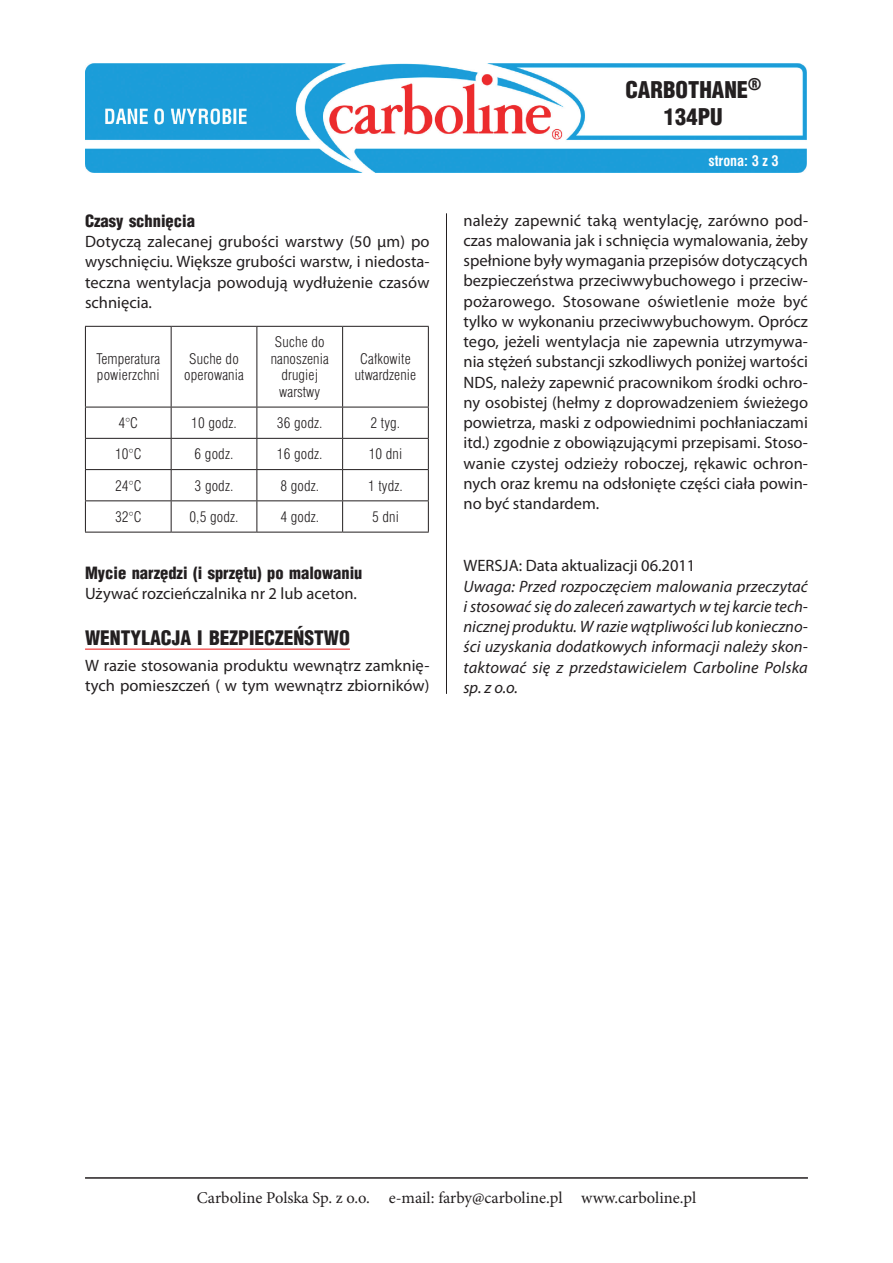
<style>
.page{position:relative;width:893px;height:1263px;background:#fff}
.page>*{position:absolute;margin:0;border:0;box-sizing:border-box;transform-origin:0 0}
.t1{font:900 22.5px/27px "Switzerland Cond";color:#231f20;text-align:center}
.t2{font:900 19.5px "Switzerland Cond";color:#231f20}
.t3{font:16.5px/20.2px "Myriad Pro";color:#231f20;text-align:justify}
.t4{font:italic 16.5px/20.2px "Myriad Pro";letter-spacing:.01em;color:#231f20;text-align:justify}
.t5{font:16.5px "Minion Pro";color:#231f20}
.t6{font:900 16.5px "Switzerland Cond";color:#231f20}
.t7{font:13.5px/16.5px "Swis 721 Lt Cn PL";letter-spacing:.01em;color:#231f20;text-align:center}
.t8{font:700 13.5px "Swis 721 Cn PL";color:#fff}
</style>
<div class="page">
<hr style="left:85px;top:1177px;width:723px;height:2px;background:#231f20">
<img style="left:85px;top:64px;width:721px;height:108px">
<hr style="left:446px;top:213px;width:1px;height:481px;background:#231f20">
<hr style="left:85px;top:648px;width:265px;height:2px;background:#ee2d2d">
<hr style="left:85px;top:326px;width:86px;height:1px;background:#231f20">
<hr style="left:85px;top:327px;width:1px;height:80px;background:#231f20">
<hr style="left:171px;top:326px;width:86px;height:1px;background:#231f20">
<hr style="left:171px;top:327px;width:1px;height:80px;background:#231f20">
<hr style="left:257px;top:326px;width:86px;height:1px;background:#231f20">
<hr style="left:256px;top:327px;width:1px;height:80px;background:#231f20">
<hr style="left:343px;top:326px;width:86px;height:1px;background:#231f20">
<hr style="left:342px;top:327px;width:1px;height:80px;background:#231f20">
<hr style="left:428px;top:327px;width:1px;height:80px;background:#231f20">
<hr style="left:85px;top:407px;width:86px;height:1px;background:#231f20">
<hr style="left:85px;top:407px;width:1px;height:31px;background:#231f20">
<hr style="left:171px;top:407px;width:86px;height:1px;background:#231f20">
<hr style="left:171px;top:407px;width:1px;height:31px;background:#231f20">
<hr style="left:257px;top:407px;width:86px;height:1px;background:#231f20">
<hr style="left:256px;top:407px;width:1px;height:31px;background:#231f20">
<hr style="left:343px;top:407px;width:86px;height:1px;background:#231f20">
<hr style="left:342px;top:407px;width:1px;height:31px;background:#231f20">
<hr style="left:428px;top:407px;width:1px;height:31px;background:#231f20">
<hr style="left:85px;top:438px;width:86px;height:1px;background:#231f20">
<hr style="left:85px;top:439px;width:1px;height:30px;background:#231f20">
<hr style="left:171px;top:438px;width:86px;height:1px;background:#231f20">
<hr style="left:171px;top:439px;width:1px;height:30px;background:#231f20">
<hr style="left:257px;top:438px;width:86px;height:1px;background:#231f20">
<hr style="left:256px;top:439px;width:1px;height:30px;background:#231f20">
<hr style="left:343px;top:438px;width:86px;height:1px;background:#231f20">
<hr style="left:342px;top:439px;width:1px;height:30px;background:#231f20">
<hr style="left:428px;top:439px;width:1px;height:30px;background:#231f20">
<hr style="left:85px;top:469px;width:86px;height:1px;background:#231f20">
<hr style="left:85px;top:470px;width:1px;height:30px;background:#231f20">
<hr style="left:171px;top:469px;width:86px;height:1px;background:#231f20">
<hr style="left:171px;top:470px;width:1px;height:30px;background:#231f20">
<hr style="left:257px;top:469px;width:86px;height:1px;background:#231f20">
<hr style="left:256px;top:470px;width:1px;height:30px;background:#231f20">
<hr style="left:343px;top:469px;width:86px;height:1px;background:#231f20">
<hr style="left:342px;top:470px;width:1px;height:30px;background:#231f20">
<hr style="left:428px;top:470px;width:1px;height:30px;background:#231f20">
<hr style="left:85px;top:500px;width:86px;height:1px;background:#231f20">
<hr style="left:85px;top:501px;width:1px;height:31px;background:#231f20">
<hr style="left:171px;top:500px;width:86px;height:1px;background:#231f20">
<hr style="left:171px;top:501px;width:1px;height:31px;background:#231f20">
<hr style="left:257px;top:500px;width:86px;height:1px;background:#231f20">
<hr style="left:256px;top:501px;width:1px;height:31px;background:#231f20">
<hr style="left:343px;top:500px;width:86px;height:1px;background:#231f20">
<hr style="left:342px;top:501px;width:1px;height:31px;background:#231f20">
<hr style="left:428px;top:501px;width:1px;height:31px;background:#231f20">
<hr style="left:85px;top:532px;width:86px;height:1px;background:#231f20">
<hr style="left:171px;top:532px;width:86px;height:1px;background:#231f20">
<hr style="left:257px;top:532px;width:86px;height:1px;background:#231f20">
<hr style="left:343px;top:532px;width:86px;height:1px;background:#231f20">
<h1 class="t1" style="left:625px;top:75px;width:137px">CARBOTHANE<sup>®<br></sup>134PU</h1>
<p class="t6" style="left:85px;top:210px;width:111px">Czasy schnięcia</p>
<p class="t3" style="left:85px;top:232px;width:346px">Dotyczą zalecanej grubości warstwy (50 μm) po wyschnięciu. Większe grubości warstw, i niedosta&shy;teczna wentylacja powodują wydłużenie czasów schnięcia.</p>
<p class="t7" style="left:96px;top:350px;width:65px;text-align:left">Temperatura powierzchni</p>
<p class="t7" style="left:184px;top:350px;width:61px">Suche do operowania</p>
<p class="t7" style="left:271px;top:334px;width:60px">Suche do nanoszenia drugiej warstwy</p>
<p class="t7" style="left:355px;top:350px;width:63px">Całkowite utwardzenie</p>
<p class="t7" style="left:118px;top:415px;width:21px">4°C</p>
<p class="t7" style="left:191px;top:415px;width:47px">10 godz.</p>
<p class="t7" style="left:277px;top:415px;width:47px">36 godz.</p>
<p class="t7" style="left:371px;top:415px;width:31px">2 tyg.</p>
<p class="t7" style="left:115px;top:446px;width:28px">10°C</p>
<p class="t7" style="left:195px;top:446px;width:40px">6 godz.</p>
<p class="t7" style="left:277px;top:446px;width:47px">16 godz.</p>
<p class="t7" style="left:369px;top:446px;width:35px">10 dni</p>
<p class="t7" style="left:115px;top:477px;width:28px">24°C</p>
<p class="t7" style="left:195px;top:477px;width:40px">3 godz.</p>
<p class="t7" style="left:280px;top:477px;width:40px">8 godz.</p>
<p class="t7" style="left:368px;top:477px;width:36px">1 tydz.</p>
<p class="t7" style="left:115px;top:508px;width:28px">32°C</p>
<p class="t7" style="left:189px;top:508px;width:51px">0,5 godz.</p>
<p class="t7" style="left:280px;top:508px;width:40px">4 godz.</p>
<p class="t7" style="left:372px;top:508px;width:28px">5 dni</p>
<p class="t6" style="left:85px;top:562px;width:279px">Mycie narzędzi (i sprzętu) po malowaniu</p>
<p class="t3" style="left:85px;top:584px;width:273px">Używać rozcieńczalnika nr 2 lub aceton.</p>
<p class="t2" style="left:85px;top:625px;width:266px">WENTYLACJA I BEZPIECZEŃSTWO</p>
<p class="t3" style="left:85px;top:656px;width:346px">W razie stosowania produktu wewnątrz zamknię&shy;tych pomieszczeń ( w tym wewnątrz zbiorników)</p>
<p class="t8" style="left:708px;top:152px;width:72px">strona: 3 z 3</p>
<p class="t3" style="left:463px;top:210px;width:346px">należy zapewnić taką wentylację, zarówno pod&shy;czas malowania jak i schnięcia wymalowania, żeby spełnione były wymagania przepisów dotyczących bezpieczeństwa przeciwwybuchowego i przeciw&shy;pożarowego. Stosowane oświetlenie może być tylko w wykonaniu przeciwwybuchowym. Oprócz tego, jeżeli wentylacja nie zapewnia utrzymywa&shy;nia stężeń substancji szkodliwych poniżej wartości NDS, należy zapewnić pracownikom środki ochro&shy;ny osobistej (hełmy z doprowadzeniem świeżego powietrza, maski z odpowiednimi pochłaniaczami itd.) zgodnie z obowiązującymi przepisami. Stoso&shy;wanie czystej odzieży roboczej, rękawic ochron&shy;nych oraz kremu na odsłonięte części ciała powin&shy;no być standardem.</p>
<p class="t3" style="left:463px;top:556px;width:233px">WERSJA: Data aktualizacji 06.2011</p>
<p class="t4" style="left:463px;top:576px;width:346px">Uwaga: Przed rozpoczęciem malowania przeczytać i stosować się do zaleceń zawartych w tej karcie tech&shy;nicznej produktu. W razie wątpliwości lub konieczno&shy;ści uzyskania dodatkowych informacji należy skon&shy;taktować się z przedstawicielem Carboline Polska sp. z o.o.</p>
<p class="t5" style="left:197px;top:1187px;width:501px">Carboline Polska Sp. z o.o. e-mail: farby@carboline.pl www.carboline.pl</p>
</div>
